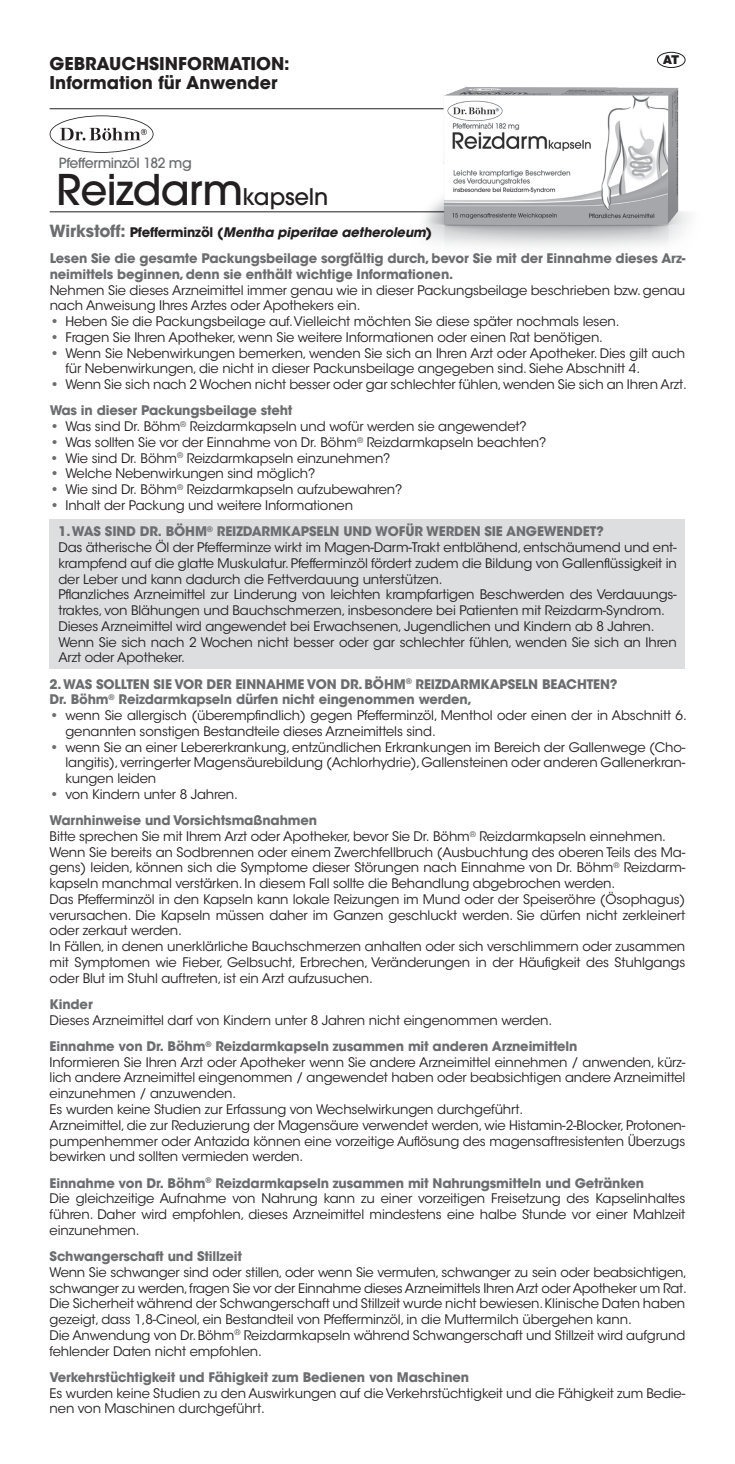
<style>
.page{position:relative;width:735px;height:1464px;background:#fff}
.page>*{position:absolute;margin:0;border:0;box-sizing:border-box;transform-origin:0 0}
.t1{font:500 42px "ITC Avant Garde Pro";letter-spacing:-.02em;color:#231f20}
.t2{font:700 17.5px "ITC Avant Garde Std";color:#231f20}
.t3{font:500 14px "ITC Avant Garde Pro";letter-spacing:-.03em;color:#6c6d70}
.t4{font:13.12px/15.8px "ITC Avant Garde Std";letter-spacing:-.01em;color:#231f20}
.t5{font:700 13.12px/26.2px "ITC Avant Garde Std";letter-spacing:-.01em;color:#6c6d70}
.t6{font:900 12.25px "Helvetica Neue LT Std";color:#231f20}
.s1{font-size:22.75px}
.s2{font-size:16.62px}
.s3{color:#231f20}
.s4{font-style:italic;color:#231f20}
.s5{font-weight:700;color:#6c6d70}
.s6{font-weight:400;color:#231f20}
</style>
<div class="page">
<hr style="left:50px;top:108px;width:431px;height:1px;background:#231f20">
<hr style="left:50px;top:211px;width:570px;height:1px;background:#231f20">
<img style="left:379px;top:87px;width:310px;height:160px">
<div style="left:50px;top:519px;width:635px;height:149px;background:#dddee0"></div>
<div style="left:657px;top:52px;width:28px;height:16px;border:1px solid #231f20;border-radius:50%"></div>
<svg style="left:50px;top:115px;width:103px;height:38px"></svg>
<h2 class="t2" style="left:50px;top:52px;width:241px">GEBRAUCHSINFORMATION:</h2>
<p class="t6" style="left:662px;top:53px;width:18px">AT</p>
<h2 class="t2" style="left:50px;top:71px;width:229px">Information für Anwender</h2>
<p class="t3" style="left:59px;top:153px;width:134px">Pfefferminzöl 182 mg</p>
<h1 class="t1" style="left:56px;top:163px;width:273px">Reizdarm<span class="s1">kapseln</span></h1>
<p class="t5" style="left:50px;top:219px;width:637px"><span class="s2">Wirkstoff:</span> <span class="s3">Pfefferminzöl (</span><span class="s4">Mentha piperitae aetheroleum</span><span class="s3">)<br></span>Lesen Sie die gesamte Packungsbeilage sorgfältig durch, bevor Sie mit der Einnahme dieses Arz-</p>
<p class="t5" style="left:50px;top:261px;width:405px">neimittels beginnen, denn sie enthält wichtige Informationen.</p>
<p class="t4" style="left:50px;top:282px;width:636px">Nehmen Sie dieses Arzneimittel immer genau wie in dieser Packungsbeilage beschrieben bzw. genau nach Anweisung Ihres Arztes oder Apothekers ein.</p>
<p class="t4" style="left:50px;top:314px;width:571px"><span class="s5">•</span> Heben Sie die Packungsbeilage auf. Vielleicht möchten Sie diese später nochmals lesen.</p>
<p class="t4" style="left:50px;top:329px;width:554px"><span class="s5">•</span> Fragen Sie Ihren Apotheker, wenn Sie weitere Informationen oder einen Rat benötigen.</p>
<p class="t4" style="left:65px;top:345px;width:621px;text-indent:-16px"><span class="s5">•</span> Wenn Sie Nebenwirkungen bemerken, wenden Sie sich an Ihren Arzt oder Apotheker. Dies gilt auch für Nebenwirkungen, die nicht in dieser Packunsbeilage angegeben sind. Siehe Abschnitt 4.</p>
<p class="t4" style="left:50px;top:371px;width:638px;line-height:26.2px"><span class="s5">•</span> Wenn Sie sich nach 2 Wochen nicht besser oder gar schlechter fühlen, wenden Sie sich an Ihren Arzt.<br><span class="s5">Was in dieser Packungsbeilage steht</span></p>
<p class="t4" style="left:50px;top:419px;width:478px"><span class="s5">•</span> Was sind Dr. Böhm<sup>®</sup> Reizdarmkapseln und wofür werden sie angewendet?</p>
<p class="t4" style="left:50px;top:434px;width:498px"><span class="s5">•</span> Was sollten Sie vor der Einnahme von Dr. Böhm<sup>®</sup> Reizdarmkapseln beachten?</p>
<p class="t4" style="left:50px;top:450px;width:342px"><span class="s5">•</span> Wie sind Dr. Böhm<sup>®</sup> Reizdarmkapseln einzunehmen?</p>
<p class="t4" style="left:50px;top:466px;width:267px"><span class="s5">•</span> Welche Nebenwirkungen sind möglich?</p>
<p class="t4" style="left:50px;top:482px;width:354px"><span class="s5">•</span> Wie sind Dr. Böhm<sup>®</sup> Reizdarmkapseln aufzubewahren?</p>
<p class="t4" style="left:50px;top:497px;width:305px"><span class="s5">•</span> Inhalt der Packung und weitere Informationen</p>
<p class="t4" style="left:58px;top:524px;width:619px"><span class="s5">1. WAS SIND DR. BÖHM</span><sup>®</sup> <span class="s5">REIZDARMKAPSELN UND WOFÜR WERDEN SIE ANGEWENDET?<br></span>Das ätherische Öl der Pfefferminze wirkt im Magen-Darm-Trakt entblähend, entschäumend und ent&shy;krampfend auf die glatte Muskulatur. Pfefferminzöl fördert zudem die Bildung von Gallenflüssigkeit in der Leber und kann dadurch die Fettverdauung unterstützen.<br>Pflanzliches Arzneimittel zur Linderung von leichten krampfartigen Beschwerden des Verdauungs&shy;traktes, von Blähungen und Bauchschmerzen, insbesondere bei Patienten mit Reizdarm-Syndrom.<br>Dieses Arzneimittel wird angewendet bei Erwachsenen, Jugendlichen und Kindern ab 8 Jahren.<br>Wenn Sie sich nach 2 Wochen nicht besser oder gar schlechter fühlen, wenden Sie sich an Ihren Arzt oder Apotheker.</p>
<p class="t5" style="left:50px;top:675px;width:569px;line-height:15.8px">2. WAS SOLLTEN SIE VOR DER EINNAHME VON DR. BÖHM<sup>®</sup> REIZDARMKAPSELN BEACHTEN?<br>Dr. Böhm<sup>®</sup> Reizdarmkapseln dürfen nicht eingenommen werden,</p>
<p class="t4" style="left:65px;top:707px;width:622px;text-indent:-16px"><span class="s5">•</span> wenn Sie allergisch (überempfindlich) gegen Pfefferminzöl, Menthol oder einen der in Abschnitt 6. genannten sonstigen Bestandteile dieses Arzneimittels sind.</p>
<p class="t4" style="left:65px;top:739px;width:621px;text-align:justify;text-indent:-16px"><span class="s5">•</span> wenn Sie an einer Lebererkrankung, entzündlichen Erkrankungen im Bereich der Gallenwege (Cho&shy;langitis), verringerter Magensäurebildung (Achlorhydrie), Gallensteinen oder anderen Gallenerkran&shy;kungen leiden</p>
<p class="t5" style="left:50px;top:780px;width:269px">• <span class="s6">von Kindern unter 8 Jahren.<br></span>Warnhinweise und Vorsichtsmaßnahmen</p>
<p class="t4" style="left:50px;top:828px;width:637px">Bitte sprechen Sie mit Ihrem Arzt oder Apotheker, bevor Sie Dr. Böhm<sup>®</sup> Reizdarmkapseln einnehmen.<br>Wenn Sie bereits an Sodbrennen oder einem Zwerchfellbruch (Ausbuchtung des oberen Teils des Ma&shy;gens) leiden, können sich die Symptome dieser Störungen nach Einnahme von Dr. Böhm<sup>®</sup> Reizdarm&shy;kapseln manchmal verstärken. In diesem Fall sollte die Behandlung abgebrochen werden.<br>Das Pfefferminzöl in den Kapseln kann lokale Reizungen im Mund oder der Speiseröhre (Ösophagus) verursachen. Die Kapseln müssen daher im Ganzen geschluckt werden. Sie dürfen nicht zerkleinert oder zerkaut werden.<br>In Fällen, in denen unerklärliche Bauchschmerzen anhalten oder sich verschlimmern oder zusammen mit Symptomen wie Fieber, Gelbsucht, Erbrechen, Veränderungen in der Häufigkeit des Stuhlgangs oder Blut im Stuhl auftreten, ist ein Arzt aufzusuchen.</p>
<p class="t5" style="left:50px;top:990px;width:45px">Kinder</p>
<p class="t4" style="left:50px;top:1007px;width:529px;line-height:26.2px">Dieses Arzneimittel darf von Kindern unter 8 Jahren nicht eingenommen werden.<br><span class="s5">Einnahme von Dr. Böhm</span><sup>®</sup> <span class="s5">Reizdarmkapseln zusammen mit anderen Arzneimitteln</span></p>
<p class="t4" style="left:50px;top:1054px;width:636px">Informieren Sie Ihren Arzt oder Apotheker wenn Sie andere Arzneimittel einnehmen / anwenden, kürz&shy;lich andere Arzneimittel eingenommen / angewendet haben oder beabsichtigen andere Arzneimittel einzunehmen / anzuwenden.<br>Es wurden keine Studien zur Erfassung von Wechselwirkungen durchgeführt.<br>Arzneimittel, die zur Reduzierung der Magensäure verwendet werden, wie Histamin-2-Blocker, Protonen&shy;pumpenhemmer oder Antazida können eine vorzeitige Auflösung des magensaftresistenten Überzugs bewirken und sollten vermieden werden.</p>
<p class="t4" style="left:50px;top:1175px;width:636px"><span class="s5">Einnahme von Dr. Böhm</span><sup>®</sup> <span class="s5">Reizdarmkapseln zusammen mit Nahrungsmitteln und Getränken<br></span>Die gleichzeitige Aufnahme von Nahrung kann zu einer vorzeitigen Freisetzung des Kapselinhaltes führen. Daher wird empfohlen, dieses Arzneimittel mindestens eine halbe Stunde vor einer Mahlzeit einzunehmen.</p>
<p class="t5" style="left:50px;top:1242px;width:194px">Schwangerschaft und Stillzeit</p>
<p class="t4" style="left:50px;top:1264px;width:638px">Wenn Sie schwanger sind oder stillen, oder wenn Sie vermuten, schwanger zu sein oder beabsichtigen, schwanger zu werden, fragen Sie vor der Einnahme dieses Arzneimittels Ihren Arzt oder Apotheker um Rat.<br>Die Sicherheit während der Schwangerschaft und Stillzeit wurde nicht bewiesen. Klinische Daten haben gezeigt, dass 1,8-Cineol, ein Bestandteil von Pfefferminzöl, in die Muttermilch übergehen kann.<br>Die Anwendung von Dr. Böhm<sup>®</sup> Reizdarmkapseln während Schwangerschaft und Stillzeit wird aufgrund fehlender Daten nicht empfohlen.</p>
<p class="t5" style="left:50px;top:1363px;width:421px">Verkehrstüchtigkeit und Fähigkeit zum Bedienen von Maschinen</p>
<p class="t4" style="left:50px;top:1385px;width:636px">Es wurden keine Studien zu den Auswirkungen auf die Verkehrstüchtigkeit und die Fähigkeit zum Bedie&shy;nen von Maschinen durchgeführt.</p>
</div>
